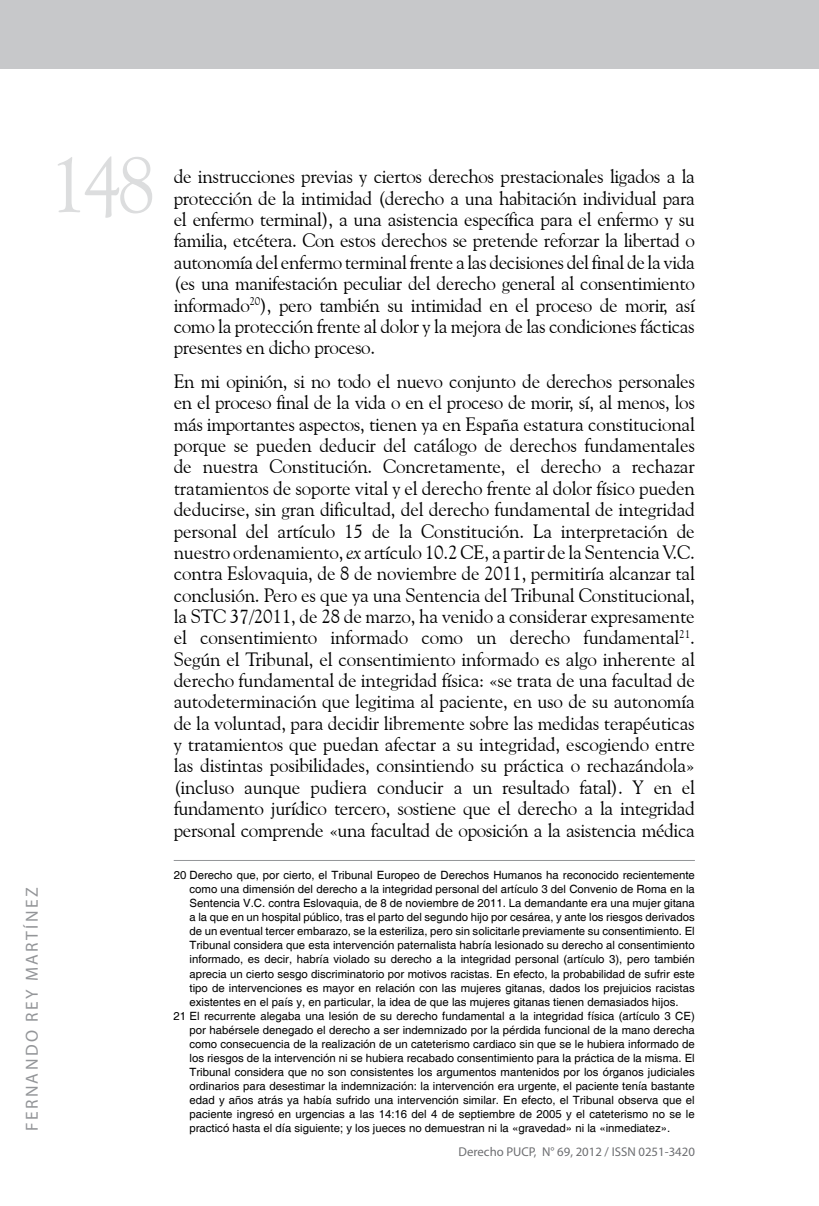
<style>
.page{position:relative;width:819px;height:1206px;background:#fff}
.page>*{position:absolute;margin:0;border:0;box-sizing:border-box;transform-origin:0 0}
.t1{font:78.75px "Goudy Old Style BT";color:#dcddde}
.t2{font:19.25px/21.3px "Goudy Old Style BT";letter-spacing:-.02em;color:#000;text-align:justify}
.t3{font:17.5px "Myriad Pro";letter-spacing:.14em;color:#939598}
.t4{font:12.78px "Myriad Pro";color:#6d6e71}
.t5{font:11.38px "Helvetica";color:#000}
.s1{font-style:italic}
</style>
<div class="page">
<div style="left:0;top:0;width:819px;height:69px;background:#c7c8ca"></div>
<hr style="left:174px;top:860px;width:520px;height:1px;background:#939598">
<h1 class="t1" style="left:49px;top:136px;width:109px">148</h1>
<p class="t3" style="left:21px;top:1131px;width:246px;rotate:-90deg">Fernando Rey Martínez</p>
<p class="t2" style="left:174px;top:166px;width:522px">de instrucciones previas y ciertos derechos prestacionales ligados a la protección de la intimidad (derecho a una habitación individual para el enfermo terminal), a una asistencia específica para el enfermo y su familia, etcétera. Con estos derechos se pretende reforzar la libertad o autonomía del enfermo terminal frente a las decisiones del final de la vida (es una manifestación peculiar del derecho general al consentimiento informado<sup>20</sup>), pero también su intimidad en el proceso de morir, así como la protección frente al dolor y la mejora de las condiciones fácticas presentes en dicho proceso.</p>
<p class="t2" style="left:174px;top:370px;width:522px">En mi opinión, si no todo el nuevo conjunto de derechos personales en el proceso final de la vida o en el proceso de morir, sí, al menos, los más importantes aspectos, tienen ya en España estatura constitucional porque se pueden deducir del catálogo de derechos fundamentales de nuestra Constitución. Concretamente, el derecho a rechazar tratamientos de soporte vital y el derecho frente al dolor físico pueden deducirse, sin gran dificultad, del derecho fundamental de integridad personal del artículo 15 de la Constitución. La interpretación de nuestro ordenamiento, <span class="s1">ex</span> artículo 10.2 CE, a partir de la Sentencia V.C. contra Eslovaquia, de 8 de noviembre de 2011, permitiría alcanzar tal conclusión. Pero es que ya una Sentencia del Tribunal Constitucional, la STC 37/2011, de 28 de marzo, ha venido a considerar expresamente el consentimiento informado como un derecho fundamental<sup>21</sup>.<br>Según el Tribunal, el consentimiento informado es algo inherente al derecho fundamental de integridad física: «se trata de una facultad de autodeterminación que legitima al paciente, en uso de su autonomía de la voluntad, para decidir libremente sobre las medidas terapéuticas y tratamientos que puedan afectar a su integridad, escogiendo entre las distintas posibilidades, consintiendo su práctica o rechazándola» (incluso aunque pudiera conducir a un resultado fatal). Y en el fundamento jurídico tercero, sostiene que el derecho a la integridad personal comprende «una facultad de oposición a la asistencia médica</p>
<p class="t5" style="left:174px;top:868px;width:522px">20 Derecho que, por cierto, el Tribunal Europeo de Derechos Humanos ha reconocido recientemente</p>
<p class="t5" style="left:189px;top:882px;width:506px">como una dimensión del derecho a la integridad personal del artículo 3 del Convenio de Roma en la</p>
<p class="t5" style="left:189px;top:896px;width:506px">Sentencia V.C. contra Eslovaquia, de 8 de noviembre de 2011. La demandante era una mujer gitana</p>
<p class="t5" style="left:189px;top:910px;width:506px">a la que en un hospital público, tras el parto del segundo hijo por cesárea, y ante los riesgos derivados</p>
<p class="t5" style="left:189px;top:924px;width:506px">de un eventual tercer embarazo, se la esteriliza, pero sin solicitarle previamente su consentimiento. El</p>
<p class="t5" style="left:189px;top:938px;width:506px">Tribunal considera que esta intervención paternalista habría lesionado su derecho al consentimiento</p>
<p class="t5" style="left:189px;top:952px;width:506px">informado, es decir, habría violado su derecho a la integridad personal (artículo 3), pero también</p>
<p class="t5" style="left:189px;top:966px;width:507px">aprecia un cierto sesgo discriminatorio por motivos racistas. En efecto, la probabilidad de sufrir este</p>
<p class="t5" style="left:189px;top:980px;width:506px">tipo de intervenciones es mayor en relación con las mujeres gitanas, dados los prejuicios racistas</p>
<p class="t5" style="left:189px;top:994px;width:490px">existentes en el país y, en particular, la idea de que las mujeres gitanas tienen demasiados hijos.</p>
<p class="t5" style="left:174px;top:1008px;width:522px">21 El recurrente alegaba una lesión de su derecho fundamental a la integridad física (artículo 3 CE)</p>
<p class="t5" style="left:189px;top:1022px;width:506px">por habérsele denegado el derecho a ser indemnizado por la pérdida funcional de la mano derecha</p>
<p class="t5" style="left:189px;top:1036px;width:506px">como consecuencia de la realización de un cateterismo cardiaco sin que se le hubiera informado de</p>
<p class="t5" style="left:189px;top:1050px;width:507px">los riesgos de la intervención ni se hubiera recabado consentimiento para la práctica de la misma. El</p>
<p class="t5" style="left:189px;top:1064px;width:506px">Tribunal considera que no son consistentes los argumentos mantenidos por los órganos judiciales</p>
<p class="t5" style="left:189px;top:1078px;width:506px">ordinarios para desestimar la indemnización: la intervención era urgente, el paciente tenía bastante</p>
<p class="t5" style="left:189px;top:1092px;width:506px">edad y años atrás ya había sufrido una intervención similar. En efecto, el Tribunal observa que el</p>
<p class="t5" style="left:189px;top:1106px;width:506px">paciente ingresó en urgencias a las 14:16 del 4 de septiembre de 2005 y el cateterismo no se le</p>
<p class="t5" style="left:189px;top:1120px;width:482px">practicó hasta el día siguiente; y los jueces no demuestran ni la «gravedad» ni la «inmediatez».</p>
<p class="t4" style="left:458px;top:1144px;width:160px">Derecho PUCP, N° 69, 2012 / ISSN</p>
<p class="t4" style="left:638px;top:1144px;width:58px">0251-3420</p>
</div>
